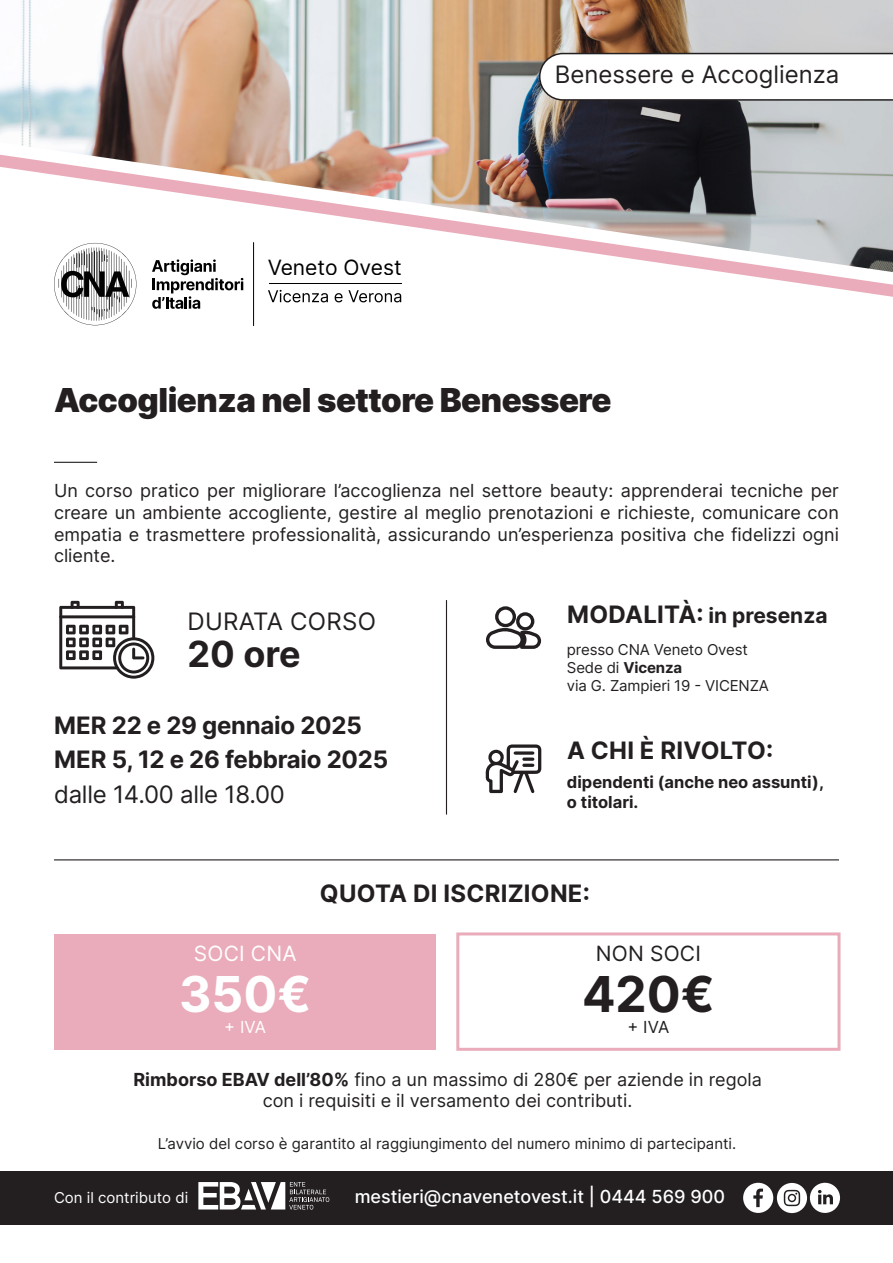
<style>
.page{position:relative;width:893px;height:1263px;background:#fff}
.page>*{position:absolute;margin:0;border:0;box-sizing:border-box;transform-origin:0 0}
.t1{font:700 49.5px "Inter";color:#fff}
.t2{font:700 49.5px "Inter";color:#231f20}
.t3{font:700 36px "Inter";color:#231f20}
.t4{font:900 33px "Inter";letter-spacing:-.015em;color:#231f20}
.t5{font:24px "Inter";color:#231f20}
.t6{font:700 24px "Inter";letter-spacing:-.01em;color:#231f20}
.t7{font:700 24px "Inter";letter-spacing:.01em;color:#231f20}
.t8{font:700 21px "Inter";color:#231f20}
.t9{font:21px "Inter";color:#000}
.t10{font:21px "Inter";letter-spacing:.01em;color:#fff}
.t11{font:21px "Inter";letter-spacing:.01em;color:#231f20}
.t12{font:18px/21.6px "Inter";color:#231f20;text-align:justify}
.t13{font:500 18px "Inter";color:#fff}
.t14{font:16.65px "Inter";color:#fff}
.t15{font:16.65px "Inter";color:#231f20}
.t16{font:700 16.5px "Inter";color:#231f20}
.t17{font:15px "Inter";color:#231f20}
.t18{font:15px "Inter";color:#fff}
.t19{font:700 15px "Inter";letter-spacing:-.01em;color:#231f20}
.s1{font-size:24px}
.s2{font-weight:400}
.s3{font-weight:700}
</style>
<div class="page">
<div style="left:0;top:1171px;width:893px;height:54px;background:#231f20"></div>
<svg style="left:198px;top:1182px;width:131px;height:27px"></svg>
<svg style="left:743px;top:1183px;width:97px;height:30px"></svg>
<img style="left:0;top:0;width:893px;height:142px">
<svg style="left:21px;top:142px;width:872px;height:321px"></svg>
<svg style="left:0;top:146px;width:893px;height:160px"></svg>
<hr style="left:446px;top:600px;width:1px;height:214px;background:#231f20">
<hr style="left:54px;top:859px;width:785px;height:1px;background:#231f20">
<svg style="left:486px;top:744px;width:55px;height:49px"></svg>
<svg style="left:59px;top:601px;width:95px;height:78px"></svg>
<hr style="left:54px;top:462px;width:43px;height:1px;background:#231f20">
<svg style="left:486px;top:625px;width:56px;height:24px"></svg>
<div style="left:495px;top:606px;width:21px;height:21px;border:3px solid #231f20;border-radius:50%"></div>
<div style="left:516px;top:612px;width:18px;height:18px;border:3px solid #231f20;border-radius:50%"></div>
<svg style="left:152px;top:259px;width:91px;height:50px"></svg>
<hr style="left:253px;top:243px;width:1px;height:83px;background:#000">
<svg style="left:54px;top:243px;width:82px;height:82px"></svg>
<svg style="left:268px;top:290px;width:60px;height:12px"></svg>
<svg style="left:335px;top:290px;width:66px;height:12px"></svg>
<hr style="left:269px;top:283px;width:132px;height:1px;background:#000">
<div style="left:55px;top:934px;width:381px;height:115px;background:#eaacbb"></div>
<div style="left:456px;top:932px;width:384px;height:119px;border:3px solid #eaacbb"></div>
<svg style="left:539px;top:53px;width:354px;height:48px"></svg>
<p class="t9" style="left:267px;top:252px;width:136px">Veneto Ovest</p>
<p class="t5" style="left:555px;top:57px;width:286px">Benessere e Accoglienza</p>
<p class="t4" style="left:54px;top:375px;width:559px">Accoglienza nel settore Benessere</p>
<p class="t12" style="left:54px;top:480px;width:786px">Un corso pratico per migliorare l’accoglienza nel settore beauty: apprenderai tecniche per creare un ambiente accogliente, gestire al meglio prenotazioni e richieste, comunicare con empatia e trasmettere professionalità, assicurando un’esperienza positiva che fidelizzi ogni cliente.</p>
<p class="t5" style="left:188px;top:603px;width:190px">DURATA CORSO</p>
<p class="t3" style="left:188px;top:627px;width:115px">20 ore</p>
<p class="t6" style="left:54px;top:707px;width:309px">MER 22 e 29 gennaio 2025</p>
<p class="t6" style="left:54px;top:742px;width:336px">MER 5, 12 e 26 febbraio 2025</p>
<p class="t5" style="left:54px;top:777px;width:232px">dalle 14.00 alle 18.00</p>
<p class="t8" style="left:567px;top:600px;width:262px"><span class="s1">MODALITÀ:</span> in presenza</p>
<p class="t17" style="left:567px;top:639px;width:182px">presso CNA Veneto Ovest</p>
<p class="t19" style="left:567px;top:656px;width:117px"><span class="s2">Sede di</span> Vicenza</p>
<p class="t17" style="left:567px;top:675px;width:204px">via G. Zampieri 19 - VICENZA</p>
<p class="t7" style="left:567px;top:732px;width:208px">A CHI È RIVOLTO:</p>
<p class="t16" style="left:567px;top:769px;width:259px">dipendenti (anche neo assunti),</p>
<p class="t16" style="left:567px;top:789px;width:73px">o titolari.</p>
<p class="t7" style="left:320px;top:875px;width:271px">QUOTA DI ISCRIZIONE:</p>
<p class="t10" style="left:194px;top:938px;width:104px">SOCI CNA</p>
<p class="t1" style="left:179px;top:957px;width:134px">350€</p>
<p class="t14" style="left:224px;top:1015px;width:43px">+ IVA</p>
<p class="t11" style="left:596px;top:938px;width:107px">NON SOCI</p>
<p class="t2" style="left:582px;top:957px;width:134px">420€</p>
<p class="t15" style="left:627px;top:1015px;width:43px">+ IVA</p>
<p class="t12" style="left:133px;top:1068px;width:630px"><span class="s3">Rimborso EBAV dell’80%</span> fino a un massimo di 280€ per aziende in regola</p>
<p class="t12" style="left:263px;top:1089px;width:371px">con i requisiti e il versamento dei contributi.</p>
<p class="t17" style="left:158px;top:1132px;width:580px">L’avvio del corso è garantito al raggiungimento del numero minimo di partecipanti.</p>
<p class="t18" style="left:54px;top:1187px;width:136px">Con il contributo di</p>
<p class="t13" style="left:355px;top:1183px;width:372px">mestieri@cnavenetovest.it | 0444 569 900</p>
</div>
